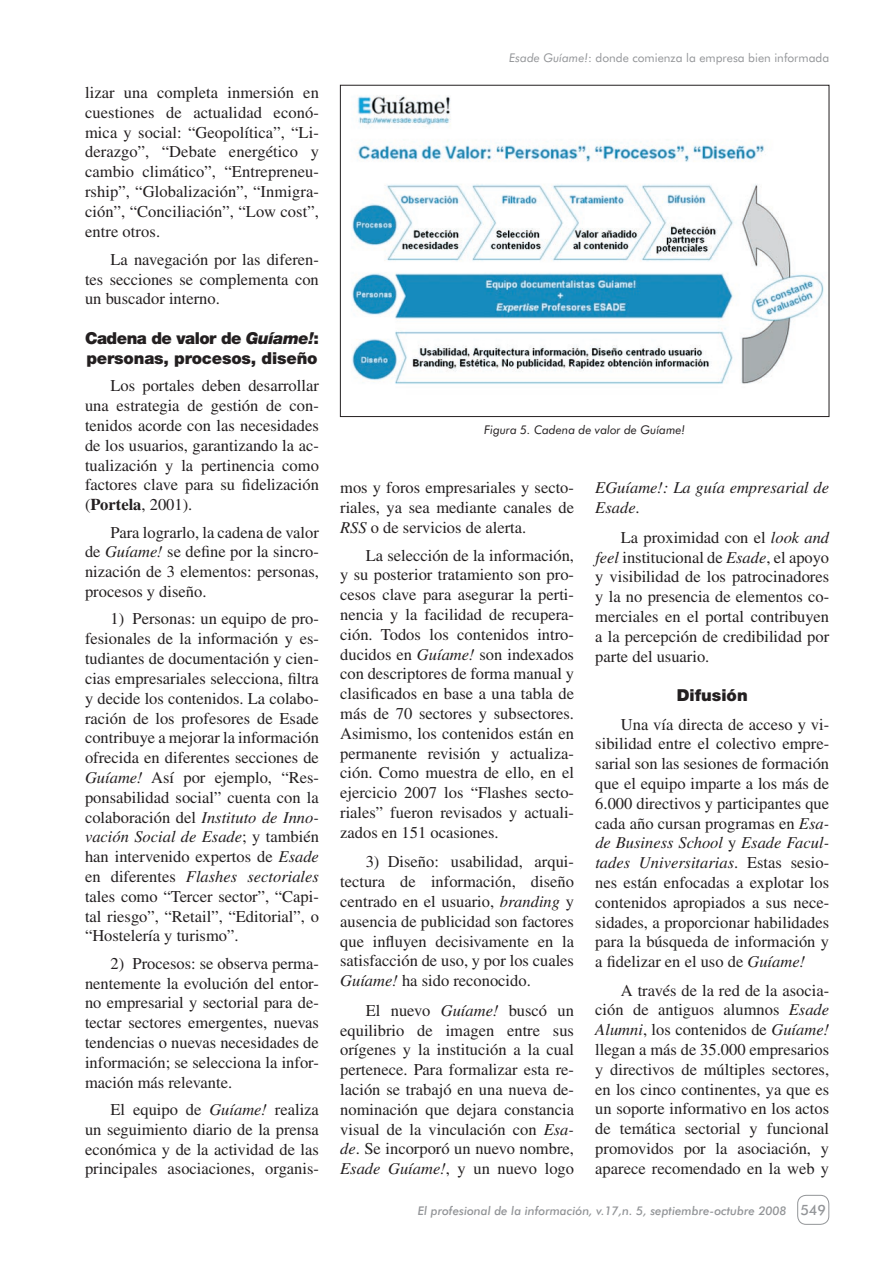
<style>
.page{position:relative;width:893px;height:1263px;background:#fff}
.page>*{position:absolute;margin:0;border:0;box-sizing:border-box;transform-origin:0 0}
.t1{font:16.5px/19.8px "Times";color:#231f20;text-align:justify}
.t2{font:900 16.5px/19.8px "Helvetica Neue";letter-spacing:-.01em;color:#231f20}
.t3{font:italic 16.5px/19.8px "Times";color:#231f20}
.t4{font:500 14.25px "Futura BT";color:#939598}
.t5{font:italic 500 12px "Futura BT";color:#939598}
.t6{font:12px "Futura BT";color:#939598}
.t7{font:italic 12px "Futura BT";color:#231f20}
.s1{font-style:italic}
.s2{font-weight:700}
.s3{font-style:normal}
</style>
<div class="page">
<div style="left:797px;top:1195px;width:32px;height:30px;border:1px solid #939598;border-radius:9px"></div>
<img style="left:352px;top:96px;width:472px;height:288px">
<div style="left:340px;top:85px;width:489px;height:332px;border:1px solid #231f20"></div>
<p class="t1" style="left:85px;top:82px;width:235px">lizar una completa inmersión en cuestiones de actualidad econó&shy;mica y social: “Geopolítica”, “Li&shy;derazgo”, “Debate energético y cambio climático”, “Entrepreneu&shy;rship”, “Globalización”, “Inmigra&shy;ción”, “Conciliación”, “Low cost”, entre otros.</p>
<p class="t1" style="left:85px;top:249px;width:235px;text-indent:26px">La navegación por las diferen&shy;tes secciones se complementa con un buscador interno.</p>
<p class="t2" style="left:85px;top:328px;width:235px">Cadena de valor de <span class="s1">Guíame!</span>: personas, procesos, diseño</p>
<p class="t1" style="left:85px;top:376px;width:235px;text-indent:26px">Los portales deben desarrollar una estrategia de gestión de con&shy;tenidos acorde con las necesidades de los usuarios, garantizando la ac&shy;tualización y la pertinencia como factores clave para su fidelización (<span class="s2">Portela</span>, 2001).</p>
<p class="t1" style="left:85px;top:522px;width:235px;text-indent:26px">Para lograrlo, la cadena de valor de <span class="s1">Guíame!</span> se define por la sincro&shy;nización de 3 elementos: personas, procesos y diseño.</p>
<p class="t1" style="left:85px;top:609px;width:235px;text-indent:26px">1) Personas: un equipo de pro&shy;fesionales de la información y es&shy;tudiantes de documentación y cien&shy;cias empresariales selecciona, filtra y decide los contenidos. La colabo&shy;ración de los profesores de Esade contribuye a mejorar la información ofrecida en diferentes secciones de <span class="s1">Guíame!</span> Así por ejemplo, “Res&shy;ponsabilidad social” cuenta con la colaboración del <span class="s1">Instituto de Inno&shy;vación Social de Esade</span>; y también han intervenido expertos de <span class="s1">Esade </span>en diferentes <span class="s1">Flashes sectoriales </span>tales como “Tercer sector”, “Capi&shy;tal riesgo”, “Retail”, “Editorial”, o “Hostelería y turismo”.</p>
<p class="t1" style="left:85px;top:953px;width:235px;text-indent:26px">2) Procesos: se observa perma&shy;nentemente la evolución del entor&shy;no empresarial y sectorial para de&shy;tectar sectores emergentes, nuevas tendencias o nuevas necesidades de información; se selecciona la infor&shy;mación más relevante.</p>
<p class="t1" style="left:85px;top:1099px;width:235px;text-indent:26px">El equipo de <span class="s1">Guíame!</span> realiza un seguimiento diario de la prensa económica y de la actividad de las principales asociaciones, organis-</p>
<p class="t6" style="left:509px;top:51px;width:322px"><span class="s1">Esade Guíame!</span>: donde comienza la empresa bien informada</p>
<p class="t7" style="left:484px;top:423px;width:203px">Figura 5. Cadena de valor de Guíame!</p>
<p class="t1" style="left:340px;top:478px;width:235px">mos y foros empresariales y secto&shy;riales, ya sea mediante canales de <span class="s1">RSS</span> o de servicios de alerta.</p>
<p class="t1" style="left:340px;top:545px;width:235px;text-indent:26px">La selección de la información, y su posterior tratamiento son pro&shy;cesos clave para asegurar la perti&shy;nencia y la facilidad de recupera&shy;ción. Todos los contenidos intro&shy;ducidos en <span class="s1">Guíame!</span> son indexados con descriptores de forma manual y clasificados en base a una tabla de más de 70 sectores y subsectores.<br>Asimismo, los contenidos están en permanente revisión y actualiza&shy;ción. Como muestra de ello, en el ejercicio 2007 los “Flashes secto&shy;riales” fueron revisados y actuali&shy;zados en 151 ocasiones.</p>
<p class="t1" style="left:340px;top:852px;width:235px;text-indent:26px">3) Diseño: usabilidad, arqui&shy;tectura de información, diseño centrado en el usuario, <span class="s1">branding</span> y ausencia de publicidad son factores que influyen decisivamente en la satisfacción de uso, y por los cuales <span class="s1">Guíame!</span> ha sido reconocido.</p>
<p class="t1" style="left:340px;top:1000px;width:235px;text-indent:26px">El nuevo <span class="s1">Guíame!</span> buscó un equilibrio de imagen entre sus orígenes y la institución a la cual pertenece. Para formalizar esta re&shy;lación se trabajó en una nueva de&shy;nominación que dejara constancia visual de la vinculación con <span class="s1">Esa&shy;de</span>. Se incorporó un nuevo nombre, <span class="s1">Esade Guíame!</span>, y un nuevo logo</p>
<p class="t3" style="left:595px;top:478px;width:235px">EGuíame!: La guía empresarial de<br>Esade<span class="s3">.</span></p>
<p class="t1" style="left:595px;top:527px;width:235px;text-indent:26px">La proximidad con el <span class="s1">look and feel</span> institucional de <span class="s1">Esade</span>, el apoyo y visibilidad de los patrocinadores y la no presencia de elementos co&shy;merciales en el portal contribuyen a la percepción de credibilidad por parte del usuario.</p>
<p class="t2" style="left:677px;top:685px;width:72px">Difusión</p>
<p class="t1" style="left:595px;top:714px;width:235px;text-indent:26px">Una vía directa de acceso y vi&shy;sibilidad entre el colectivo empre&shy;sarial son las sesiones de formación que el equipo imparte a los más de 6.000 directivos y participantes que cada año cursan programas en <span class="s1">Esa&shy;de Business School</span> y <span class="s1">Esade Facul&shy;tades Universitarias</span>. Estas sesio&shy;nes están enfocadas a explotar los contenidos apropiados a sus nece&shy;sidades, a proporcionar habilidades para la búsqueda de información y a fidelizar en el uso de <span class="s1">Guíame!</span></p>
<p class="t1" style="left:595px;top:980px;width:235px;text-indent:26px">A través de la red de la asocia&shy;ción de antiguos alumnos <span class="s1">Esade Alumni</span>, los contenidos de <span class="s1">Guíame! </span>llegan a más de 35.000 empresarios y directivos de múltiples sectores, en los cinco continentes, ya que es un soporte informativo en los actos de temática sectorial y funcional promovidos por la asociación, y aparece recomendado en la web y</p>
<p class="t5" style="left:418px;top:1203px;width:370px">El profesional de la información, v.17,n. 5, septiembre-octubre 2008</p>
<p class="t4" style="left:800px;top:1201px;width:27px">549</p>
</div>
